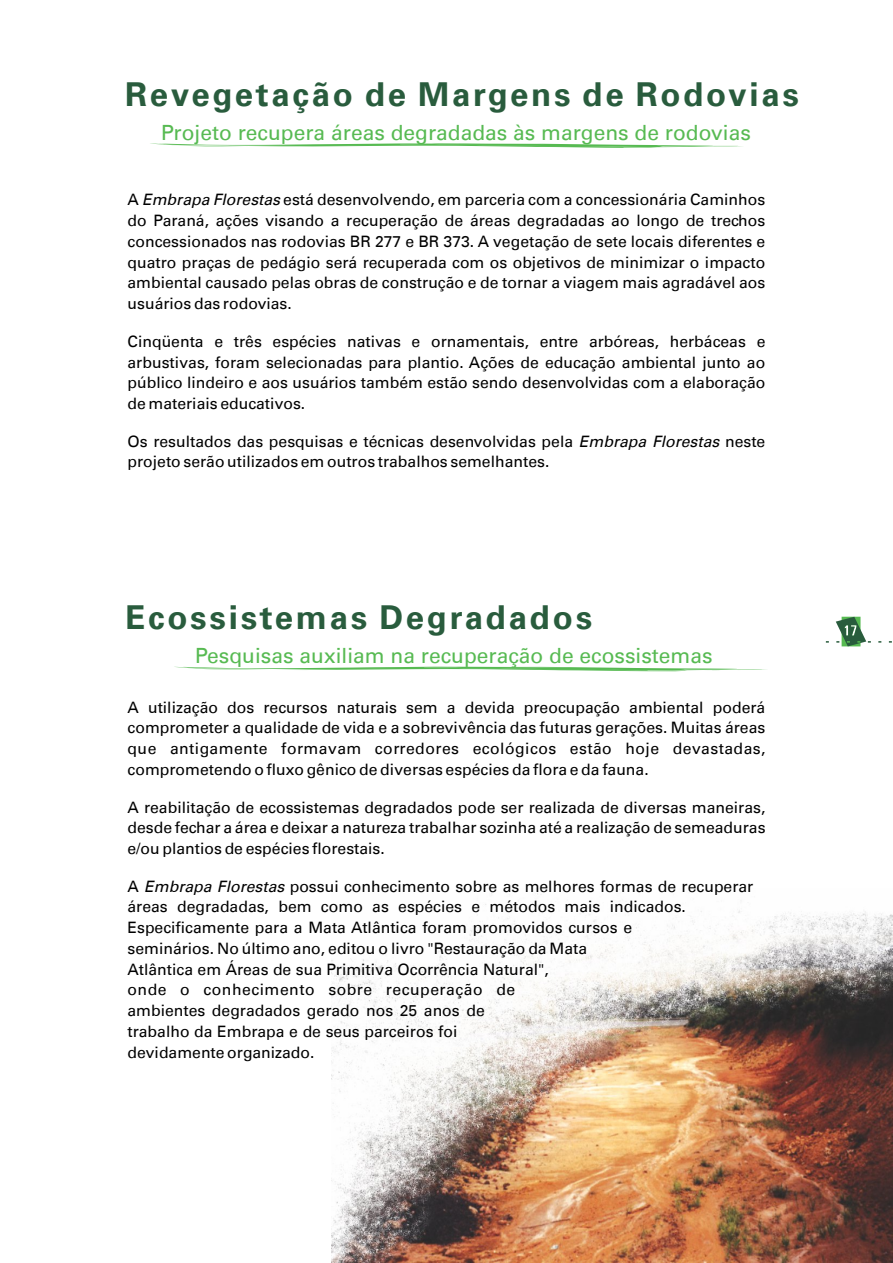
<style>
.page{position:relative;width:893px;height:1263px;background:#fff}
.page>*{position:absolute;margin:0;border:0;box-sizing:border-box;transform-origin:0 0}
.t1{font:700 33px "Univers LT";letter-spacing:.085em;color:#295c3d}
.t2{font:21px "Univers LT";color:#57ba52}
.t3{font:15.75px/20.7px "Univers LT";color:#000;text-align:justify}
.s1{font-style:italic}
</style>
<div class="page">
<img style="left:332px;top:889px;width:561px;height:374px">
<svg style="left:826px;top:617px;width:66px;height:29px"></svg>
<svg style="left:174px;top:666px;width:593px;height:5px"></svg>
<svg style="left:150px;top:143px;width:593px;height:5px"></svg>
<p class="t1" style="left:125px;top:82px;width:675px">Revegetação de Margens de Rodovias</p>
<p class="t2" style="left:161px;top:125px;width:591px">Projeto recupera áreas degradadas às margens de rodovias</p>
<p class="t3" style="left:128px;top:191px;width:639px">A <span class="s1">Embrapa Florestas</span> está desenvolvendo, em parceria com a concessionária Caminhos do Paraná, ações visando a recuperação de áreas degradadas ao longo de trechos concessionados nas rodovias BR 277 e BR 373. A vegetação de sete locais diferentes e quatro praças de pedágio será recuperada com os objetivos de minimizar o impacto ambiental causado pelas obras de construção e de tornar a viagem mais agradável aos usuários das rodovias.</p>
<p class="t3" style="left:128px;top:332px;width:639px">Cinqüenta e três espécies nativas e ornamentais, entre arbóreas, herbáceas e arbustivas, foram selecionadas para plantio. Ações de educação ambiental junto ao público lindeiro e aos usuários também estão sendo desenvolvidas com a elaboração de materiais educativos.</p>
<p class="t3" style="left:128px;top:432px;width:639px">Os resultados das pesquisas e técnicas desenvolvidas pela <span class="s1">Embrapa Florestas</span> neste projeto serão utilizados em outros trabalhos semelhantes.</p>
<p class="t1" style="left:125px;top:605px;width:468px">Ecossistemas Degradados</p>
<p class="t2" style="left:195px;top:648px;width:519px">Pesquisas auxiliam na recuperação de ecossistemas</p>
<p class="t3" style="left:128px;top:698px;width:639px">A utilização dos recursos naturais sem a devida preocupação ambiental poderá comprometer a qualidade de vida e a sobrevivência das futuras gerações. Muitas áreas que antigamente formavam corredores ecológicos estão hoje devastadas, comprometendo o fluxo gênico de diversas espécies da flora e da fauna.</p>
<p class="t3" style="left:128px;top:798px;width:640px">A reabilitação de ecossistemas degradados pode ser realizada de diversas maneiras, desde fechar a área e deixar a natureza trabalhar sozinha até a realização de semeaduras e/ou plantios de espécies florestais.</p>
<p class="t3" style="left:127px;top:877px;width:627px;text-align:left">A <span class="s1">Embrapa Florestas</span> possui conhecimento sobre as melhores formas de recuperar áreas degradadas, bem como as espécies e métodos mais indicados.<br>Especificamente para a Mata Atlântica foram promovidos cursos e<br>seminários. No último ano, editou o livro "Restauração da Mata<br>Atlântica em Áreas de sua Primitiva Ocorrência Natural",<br>onde o conhecimento sobre recuperação de<br>ambientes degradados gerado nos 25 anos de<br>trabalho da Embrapa e de seus parceiros foi<br>devidamente organizado.</p>
</div>
